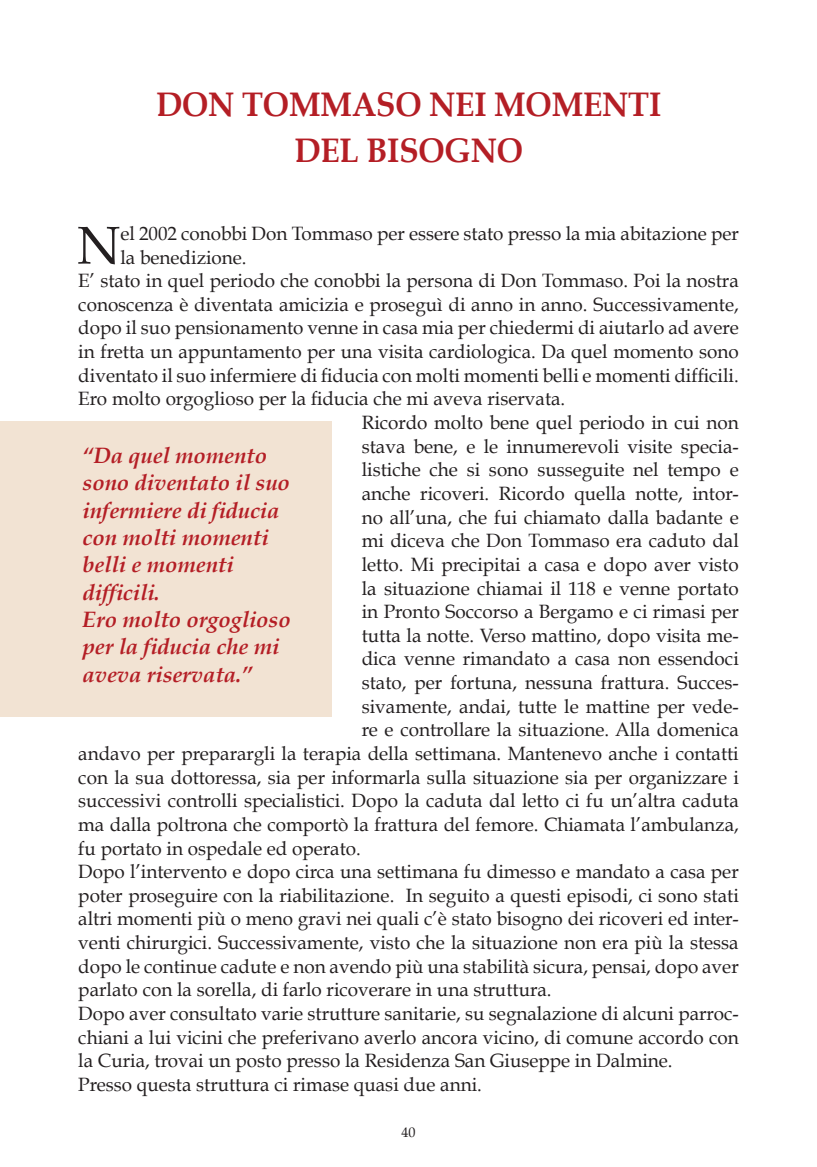
<style>
.page{position:relative;width:817px;height:1167px;background:#fff}
.page>*{position:absolute;margin:0;border:0;box-sizing:border-box;transform-origin:0 0}
.t1{font:53.02px "Book Antiqua";color:#231f20}
.t2{font:700 33.95px/45.5px "Book Antiqua";letter-spacing:-.005em;color:#b41e25;text-align:center;scale:.93 1}
.t3{font:italic 700 22.22px/27.3px "Book Antiqua";letter-spacing:-.005em;color:#b41e25}
.t4{font:19.25px "Book Antiqua";color:#231f20}
.t5{font:14px "Book Antiqua";color:#231f20}
</style>
<div class="page">
<div style="left:0;top:421px;width:332px;height:295px;background:#f2e3d3"></div>
<h2 class="t2" style="left:156px;top:82px;width:544px">DON TOMMASO NEI MOMENTI<br>DEL BISOGNO</h2>
<h1 class="t1" style="left:77px;top:212px;width:45px">N</h1>
<p class="t4" style="left:120px;top:221px;width:619px">el 2002 conobbi Don Tommaso per essere stato presso la mia abitazione per</p>
<p class="t4" style="left:120px;top:245px;width:128px">la benedizione.</p>
<p class="t4" style="left:78px;top:269px;width:661px">E’ stato in quel periodo che conobbi la persona di Don Tommaso. Poi la nostra</p>
<p class="t4" style="left:78px;top:292px;width:661px">conoscenza è diventata amicizia e proseguì di anno in anno. Successivamente,</p>
<p class="t4" style="left:78px;top:316px;width:661px">dopo il suo pensionamento venne in casa mia per chiedermi di aiutarlo ad avere</p>
<p class="t4" style="left:78px;top:339px;width:661px">in fretta un appuntamento per una visita cardiologica. Da quel momento sono</p>
<p class="t4" style="left:78px;top:363px;width:661px">diventato il suo infermiere di fiducia con molti momenti belli e momenti difficili.</p>
<p class="t4" style="left:78px;top:387px;width:488px">Ero molto orgoglioso per la fiducia che mi aveva riservata.</p>
<p class="t4" style="left:361px;top:410px;width:378px">Ricordo molto bene quel periodo in cui non</p>
<p class="t4" style="left:361px;top:434px;width:378px">stava bene, e le innumerevoli visite specia-</p>
<p class="t4" style="left:361px;top:458px;width:378px">listiche che si sono susseguite nel tempo e</p>
<p class="t4" style="left:361px;top:481px;width:378px">anche ricoveri. Ricordo quella notte, intor-</p>
<p class="t4" style="left:361px;top:505px;width:378px">no all’una, che fui chiamato dalla badante e</p>
<p class="t4" style="left:361px;top:528px;width:378px">mi diceva che Don Tommaso era caduto dal</p>
<p class="t4" style="left:361px;top:552px;width:378px">letto. Mi precipitai a casa e dopo aver visto</p>
<p class="t4" style="left:361px;top:576px;width:378px">la situazione chiamai il 118 e venne portato</p>
<p class="t4" style="left:361px;top:599px;width:378px">in Pronto Soccorso a Bergamo e ci rimasi per</p>
<p class="t4" style="left:361px;top:623px;width:378px">tutta la notte. Verso mattino, dopo visita me-</p>
<p class="t4" style="left:361px;top:647px;width:378px">dica venne rimandato a casa non essendoci</p>
<p class="t4" style="left:361px;top:670px;width:378px">stato, per fortuna, nessuna frattura. Succes-</p>
<p class="t4" style="left:361px;top:694px;width:378px">sivamente, andai, tutte le mattine per vede-</p>
<p class="t4" style="left:361px;top:717px;width:378px">re e controllare la situazione. Alla domenica</p>
<p class="t4" style="left:78px;top:741px;width:661px">andavo per preparargli la terapia della settimana. Mantenevo anche i contatti</p>
<p class="t4" style="left:78px;top:765px;width:661px">con la sua dottoressa, sia per informarla sulla situazione sia per organizzare i</p>
<p class="t4" style="left:78px;top:788px;width:661px">successivi controlli specialistici. Dopo la caduta dal letto ci fu un’altra caduta</p>
<p class="t4" style="left:78px;top:812px;width:661px">ma dalla poltrona che comportò la frattura del femore. Chiamata l’ambulanza,</p>
<p class="t4" style="left:78px;top:836px;width:284px">fu portato in ospedale ed operato.</p>
<p class="t4" style="left:78px;top:859px;width:661px">Dopo l’intervento e dopo circa una settimana fu dimesso e mandato a casa per</p>
<p class="t4" style="left:78px;top:883px;width:661px">poter proseguire con la riabilitazione. In seguito a questi episodi, ci sono stati</p>
<p class="t4" style="left:78px;top:906px;width:661px">altri momenti più o meno gravi nei quali c’è stato bisogno dei ricoveri ed inter-</p>
<p class="t4" style="left:78px;top:930px;width:661px">venti chirurgici. Successivamente, visto che la situazione non era più la stessa</p>
<p class="t4" style="left:78px;top:954px;width:661px">dopo le continue cadute e non avendo più una stabilità sicura, pensai, dopo aver</p>
<p class="t4" style="left:78px;top:977px;width:474px">parlato con la sorella, di farlo ricoverare in una struttura.</p>
<p class="t4" style="left:78px;top:1001px;width:661px">Dopo aver consultato varie strutture sanitarie, su segnalazione di alcuni parroc-</p>
<p class="t4" style="left:78px;top:1025px;width:661px">chiani a lui vicini che preferivano averlo ancora vicino, di comune accordo con</p>
<p class="t4" style="left:78px;top:1048px;width:595px">la Curia, trovai un posto presso la Residenza San Giuseppe in Dalmine.</p>
<p class="t4" style="left:78px;top:1072px;width:405px">Presso questa struttura ci rimase quasi due anni.</p>
<p class="t3" style="left:83px;top:442px;width:209px">“Da quel momento sono diventato il suo infermiere di fiducia con molti momenti belli e momenti difficili.<br>Ero molto orgoglioso per la fiducia che mi aveva riservata.”</p>
<p class="t5" style="left:401px;top:1123px;width:15px">40</p>
</div>
